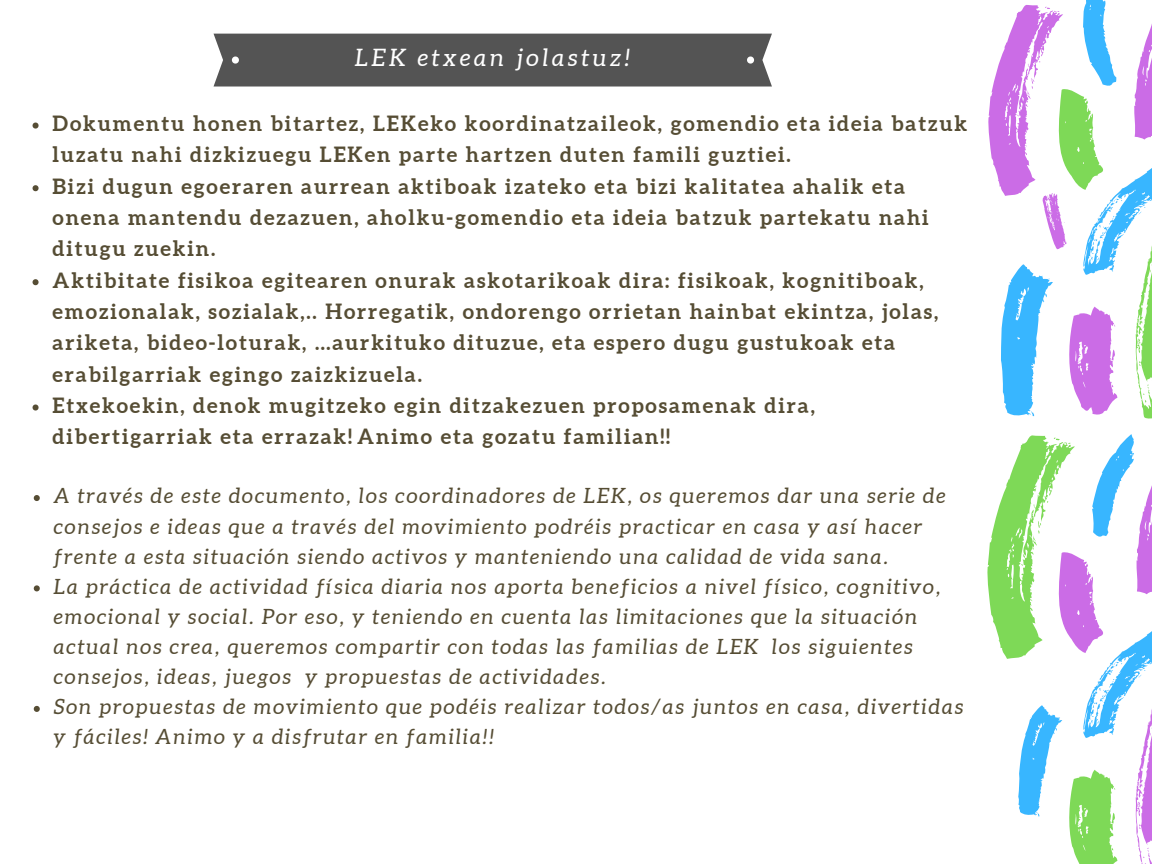
<style>
.page{position:relative;width:1152px;height:864px;background:#fff}
.page>*{position:absolute;margin:0;border:0;box-sizing:border-box;transform-origin:0 0}
.t1{font:italic 24px "Aleo";letter-spacing:.15em;color:#fff}
.t2{font:700 21px/31.3px "Aleo";letter-spacing:.09em;color:#564d34}
.t3{font:italic 21px/30.2px "Aleo";letter-spacing:.09em;color:#564d34}
</style>
<div class="page">
<div style="left:214px;top:34px;width:558px;height:53px;background:#545454"></div>
<svg style="left:33px;top:123px;width:6px;height:6px"></svg>
<svg style="left:33px;top:185px;width:6px;height:6px"></svg>
<svg style="left:33px;top:279px;width:6px;height:6px"></svg>
<svg style="left:33px;top:405px;width:6px;height:6px"></svg>
<svg style="left:988px;top:0;width:164px;height:419px"></svg>
<svg style="left:988px;top:434px;width:164px;height:430px"></svg>
<svg style="left:34px;top:495px;width:6px;height:6px"></svg>
<svg style="left:34px;top:585px;width:6px;height:6px"></svg>
<svg style="left:34px;top:706px;width:6px;height:6px"></svg>
<p class="t1" style="left:355px;top:44px;width:276px">LEK etxean jolastuz!</p>
<p class="t2" style="left:53px;top:108px;width:916px">Dokumentu honen bitartez, LEKeko koordinatzaileok, gomendio eta ideia batzuk luzatu nahi dizkizuegu LEKen parte hartzen duten famili guztiei.<br>Bizi dugun egoeraren aurrean aktiboak izateko eta bizi kalitatea ahalik eta onena mantendu dezazuen, aholku-gomendio eta ideia batzuk partekatu nahi ditugu zuekin.<br>Aktibitate fisikoa egitearen onurak askotarikoak dira: fisikoak, kognitiboak, emozionalak, sozialak,.. Horregatik, ondorengo orrietan hainbat ekintza, jolas, ariketa, bideo-loturak, …aurkituko dituzue, eta espero dugu gustukoak eta erabilgarriak egingo zaizkizuela.<br>Etxekoekin, denok mugitzeko egin ditzakezuen proposamenak dira, dibertigarriak eta errazak! Animo eta gozatu familian!!</p>
<p class="t3" style="left:54px;top:481px;width:911px">A través de este documento, los coordinadores de LEK, os queremos dar una serie de consejos e ideas que a través del movimiento podréis practicar en casa y así hacer frente a esta situación siendo activos y manteniendo una calidad de vida sana.<br>La práctica de actividad física diaria nos aporta beneficios a nivel físico, cognitivo, emocional y social. Por eso, y teniendo en cuenta las limitaciones que la situación actual nos crea, queremos compartir con todas las familias de LEK los siguientes consejos, ideas, juegos y propuestas de actividades.<br>Son propuestas de movimiento que podéis realizar todos/as juntos en casa, divertidas y fáciles! Animo y a disfrutar en familia!!</p>
</div>
